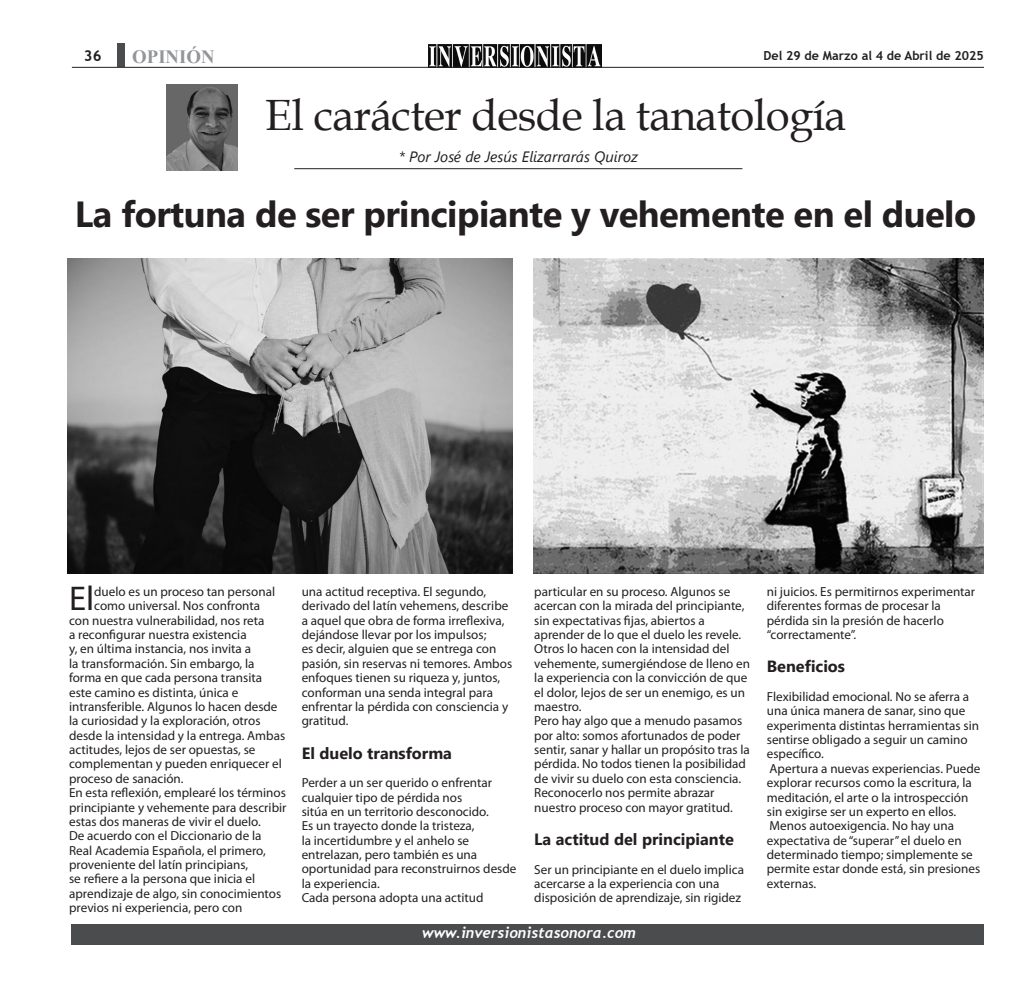
<style>
.page{position:relative;width:1029px;height:990px;background:#fff}
.page>*{position:absolute;margin:0;border:0;box-sizing:border-box;transform-origin:0 0}
.t1{font:43.75px "Book Antiqua";letter-spacing:-.015em;color:#231f20}
.t2{font:700 36.25px "Segoe UI";letter-spacing:-.015em;color:#231f20}
.t3{font:34.5px "Myriad Pro";color:#231f20}
.t4{font:700 18.75px "Times New Roman";color:#939598}
.t5{font:700 16.25px "Segoe UI";color:#231f20}
.t6{font:italic 15px "Segoe UI";color:#231f20}
.t7{font:italic 700 15px "Trebuchet";color:#fff}
.t8{font:700 15px "Trebuchet MS";color:#231f20}
.t9{font:13.12px/14.4px "Myriad Pro";color:#231f20}
.t10{font:700 12.5px "Trebuchet MS";color:#231f20}
</style>
<div class="page">
<img style="left:429px;top:44px;width:172px;height:23px">
<div style="left:117px;top:44px;width:7px;height:23px;background:#4b4c4d"></div>
<hr style="left:72px;top:67px;width:911px;height:1px;background:#231f20">
<div style="left:71px;top:924px;width:911px;height:21px;background:#4b4c4d"></div>
<hr style="left:294px;top:168px;width:448px;height:1px;background:#231f20">
<img style="left:166px;top:85px;width:71px;height:85px">
<img style="left:533px;top:259px;width:450px;height:314px">
<img style="left:67px;top:259px;width:445px;height:314px">
<p class="t8" style="left:84px;top:46px;width:19px">36</p>
<h3 class="t4" style="left:132px;top:43px;width:84px">OPINIÓN</h3>
<p class="t10" style="left:763px;top:48px;width:221px">Del 29 de Marzo al 4 de Abril de 2025</p>
<h1 class="t1" style="left:265px;top:84px;width:582px">El carácter desde la tanatología</h1>
<p class="t6" style="left:398px;top:143px;width:240px">* Por José de Jesús Elizarrarás Quiroz</p>
<h2 class="t2" style="left:75px;top:180px;width:902px">La fortuna de ser principiante y vehemente en el duelo</h2>
<h3 class="t3" style="left:69px;top:578px;width:27px">El</h3>
<p class="t9" style="left:94px;top:584px;width:182px">duelo es un proceso tan personal</p>
<p class="t9" style="left:94px;top:599px;width:167px">como universal. Nos confronta</p>
<p class="t9" style="left:69px;top:613px;width:197px">con nuestra vulnerabilidad, nos reta</p>
<p class="t9" style="left:69px;top:627px;width:179px">a reconfigurar nuestra existencia</p>
<p class="t9" style="left:69px;top:642px;width:183px">y, en última instancia, nos invita a</p>
<p class="t9" style="left:69px;top:656px;width:187px">la transformación. Sin embargo, la</p>
<p class="t9" style="left:69px;top:670px;width:194px">forma en que cada persona transita</p>
<p class="t9" style="left:69px;top:685px;width:171px">este camino es distinta, única e</p>
<p class="t9" style="left:69px;top:699px;width:210px">intransferible. Algunos lo hacen desde</p>
<p class="t9" style="left:69px;top:714px;width:193px">la curiosidad y la exploración, otros</p>
<p class="t9" style="left:69px;top:728px;width:217px">desde la intensidad y la entrega. Ambas</p>
<p class="t9" style="left:69px;top:742px;width:188px">actitudes, lejos de ser opuestas, se</p>
<p class="t9" style="left:69px;top:757px;width:214px">complementan y pueden enriquecer el</p>
<p class="t9" style="left:69px;top:771px;width:116px">proceso de sanación.</p>
<p class="t9" style="left:69px;top:785px;width:218px">En esta reflexión, emplearé los términos</p>
<p class="t9" style="left:69px;top:800px;width:219px">principiante y vehemente para describir</p>
<p class="t9" style="left:69px;top:814px;width:193px">estas dos maneras de vivir el duelo.</p>
<p class="t9" style="left:69px;top:829px;width:194px">De acuerdo con el Diccionario de la</p>
<p class="t9" style="left:69px;top:843px;width:198px">Real Academia Española, el primero,</p>
<p class="t9" style="left:69px;top:857px;width:181px">proveniente del latín principians,</p>
<p class="t9" style="left:69px;top:872px;width:187px">se refiere a la persona que inicia el</p>
<p class="t9" style="left:69px;top:886px;width:213px">aprendizaje de algo, sin conocimientos</p>
<p class="t9" style="left:69px;top:900px;width:175px">previos ni experiencia, pero con</p>
<p class="t9" style="left:301px;top:584px;width:212px">una actitud receptiva. El segundo, derivado del latín vehemens, describe a aquel que obra de forma irreflexiva, dejándose llevar por los impulsos;<br>es decir, alguien que se entrega con pasión, sin reservas ni temores. Ambos enfoques tienen su riqueza y, juntos, conforman una senda integral para enfrentar la pérdida con consciencia y gratitud.</p>
<p class="t5" style="left:301px;top:737px;width:152px">El duelo transforma</p>
<p class="t9" style="left:301px;top:775px;width:216px">Perder a un ser querido o enfrentar cualquier tipo de pérdida nos<br>sitúa en un territorio desconocido.<br>Es un trayecto donde la tristeza,<br>la incertidumbre y el anhelo se entrelazan, pero también es una oportunidad para reconstruirnos desde la experiencia.<br>Cada persona adopta una actitud</p>
<p class="t9" style="left:534px;top:584px;width:217px">particular en su proceso. Algunos se acercan con la mirada del principiante, sin expectativas fijas, abiertos a aprender de lo que el duelo les revele.<br>Otros lo hacen con la intensidad del vehemente, sumergiéndose de lleno en la experiencia con la convicción de que el dolor, lejos de ser un enemigo, es un maestro.<br>Pero hay algo que a menudo pasamos por alto: somos afortunados de poder sentir, sanar y hallar un propósito tras la pérdida. No todos tienen la posibilidad de vivir su duelo con esta consciencia.<br>Reconocerlo nos permite abrazar nuestro proceso con mayor gratitud.</p>
<p class="t5" style="left:534px;top:824px;width:201px">La actitud del principiante</p>
<p class="t9" style="left:534px;top:862px;width:211px">Ser un principiante en el duelo implica acercarse a la experiencia con una disposición de aprendizaje, sin rigidez</p>
<p class="t7" style="left:422px;top:923px;width:215px">www.inversionistasonora.com</p>
<p class="t9" style="left:766px;top:584px;width:210px">ni juicios. Es permitirnos experimentar diferentes formas de procesar la pérdida sin la presión de hacerlo “correctamente”.</p>
<p class="t5" style="left:766px;top:651px;width:80px">Beneficios</p>
<p class="t9" style="left:766px;top:689px;width:215px">Flexibilidad emocional. No se aferra a una única manera de sanar, sino que experimenta distintas herramientas sin sentirse obligado a seguir un camino específico.<br>Apertura a nuevas experiencias. Puede explorar recursos como la escritura, la meditación, el arte o la introspección sin exigirse ser un experto en ellos.<br>Menos autoexigencia. No hay una expectativa de “superar” el duelo en determinado tiempo; simplemente se permite estar donde está, sin presiones externas.</p>
</div>
